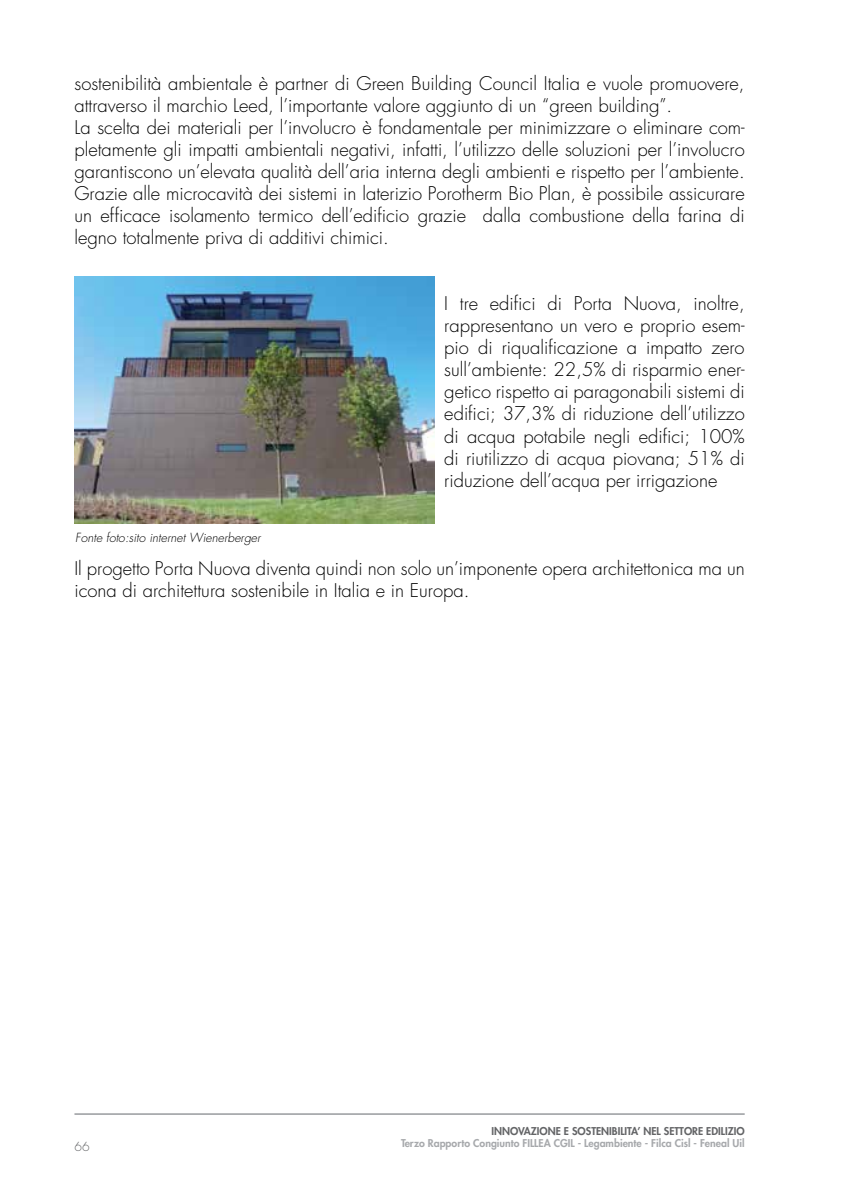
<style>
.page{position:relative;width:844px;height:1191px;background:#fff}
.page>*{position:absolute;margin:0;border:0;box-sizing:border-box;transform-origin:0 0}
.t1{font:300 18.38px/22.1px "Futura Std";color:#000}
.t2{font:italic 300 12.25px "Futura Std";color:#000}
.t3{font:300 12.25px "Futura Std";color:#636466}
.t4{font:800 10.5px "Futura Std";color:#a7a9ac}
.t5{font:800 10.5px "Futura Std";color:#636466}
</style>
<div class="page">
<hr style="left:74px;top:1113px;width:670px;height:2px;background:#a7a9ac">
<img style="left:74px;top:276px;width:360px;height:247px">
<p class="t1" style="left:74px;top:72px;width:671px">sostenibilità ambientale è partner di Green Building Council Italia e vuole promuovere, attraverso il marchio Leed, l’importante valore aggiunto di un “green building”.<br>La scelta dei materiali per l’involucro è fondamentale per minimizzare o eliminare com&shy;pletamente gli impatti ambientali negativi, infatti, l’utilizzo delle soluzioni per l’involucro garantiscono un’elevata qualità dell’aria interna degli ambienti e rispetto per l’ambiente.<br>Grazie alle microcavità dei sistemi in laterizio Porotherm Bio Plan, è possibile assicurare un efficace isolamento termico dell’edificio grazie dalla combustione della farina di legno totalmente priva di additivi chimici.</p>
<p class="t2" style="left:75px;top:530px;width:187px">Fonte foto:sito internet Wienerberger</p>
<p class="t1" style="left:444px;top:293px;width:302px;text-align:justify">I tre edifici di Porta Nuova, inoltre, rappresentano un vero e proprio esem&shy;pio di riqualificazione a impatto zero sull’ambiente: 22,5% di risparmio ener&shy;getico rispetto ai paragonabili sistemi di edifici; 37,3% di riduzione dell’utilizzo di acqua potabile negli edifici; 100% di riutilizzo di acqua piovana; 51% di riduzione dell’acqua per irrigazione</p>
<p class="t1" style="left:74px;top:557px;width:671px">Il progetto Porta Nuova diventa quindi non solo un’imponente opera architettonica ma un icona di architettura sostenibile in Italia e in Europa.</p>
<p class="t3" style="left:74px;top:1139px;width:17px">66</p>
<p class="t5" style="left:491px;top:1124px;width:255px">INNOVAZIONE E SOSTENIBILITA’ NEL SETTORE EDILIZIO</p>
<p class="t4" style="left:401px;top:1136px;width:345px">Terzo Rapporto Congiunto FILLEA CGIL - Legambiente - Filca Cisl - Feneal Uil</p>
</div>
